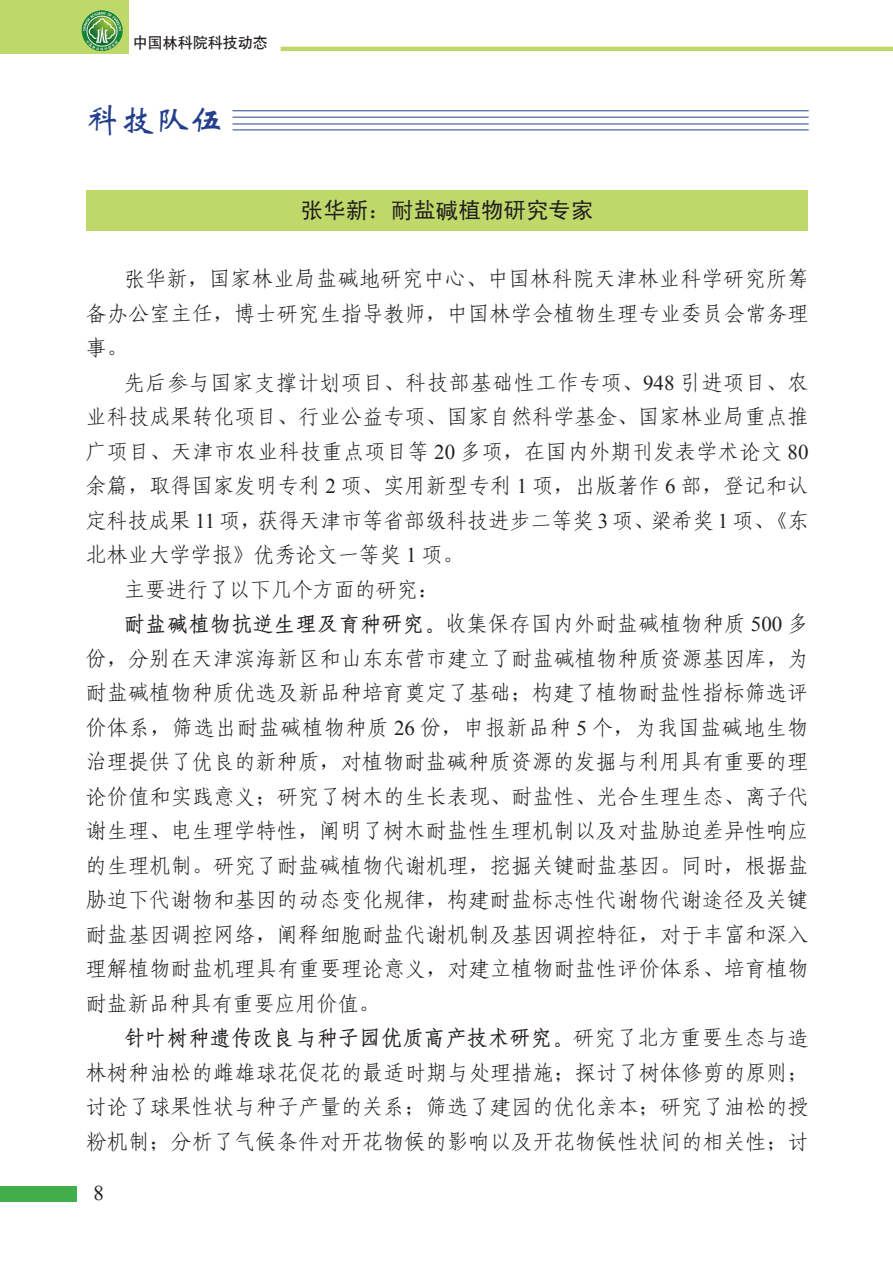
<style>
.page{position:relative;width:893px;height:1263px;background:#fff}
.page>*{position:absolute;margin:0;border:0;box-sizing:border-box;transform-origin:0 0}
.栏目{font:34.5px "ST Xinwei";color:#253f8e}
.标题{font:22.5px "Sim Hei";color:#231f20}
.正文{font:21px/34.7px "Fang Song GB2312";letter-spacing:.015em;color:#231f20;text-align:justify}
.t1{font:21px "Times New Roman";color:#231f20}
.t2{font:15px "H Yb 1 gj";color:#231f20}
.s1{font-family:"Sim Sun"}
.s2{font-family:"Times New Roman"}
.s3{font-family:"H Yd 4 gj"}
</style>
<div class="page">
<div style="left:0;top:0;width:128px;height:54px;background:#bed86a"></div>
<img style="left:82px;top:10px;width:41px;height:41px">
<hr style="left:281px;top:47px;width:612px;height:4px;background:#bed86a">
<div style="left:0;top:1186px;width:77px;height:16px;background:#40ae49"></div>
<div style="left:87px;top:191px;width:721px;height:40px;background:#bed86a"></div>
<hr style="left:232px;top:130px;width:577px;height:1px;background:#253f8e">
<hr style="left:232px;top:124px;width:577px;height:1px;background:#253f8e">
<hr style="left:232px;top:117px;width:577px;height:1px;background:#253f8e">
<hr style="left:232px;top:111px;width:577px;height:1px;background:#253f8e">
<p class="t2" style="left:133px;top:35px;width:136px">中国林科院科技动态</p>
<p class="栏目" style="left:86px;top:102px;width:139px">科技队伍</p>
<p class="标题" style="left:301px;top:198px;width:294px">张华新：耐盐碱植物研究专家</p>
<p class="正文" style="left:86px;top:261px;width:725px;text-indent:38px">张华新<span class="s1">，</span>国家林业局盐碱地研究中心<span class="s1">、</span>中国林科院天津林业科学研究所筹备办公室主任<span class="s1">，</span>博士研究生指导教师<span class="s1">，</span>中国林学会植物生理专业委员会常务理事<span class="s1">。</span></p>
<p class="正文" style="left:86px;top:365px;width:725px;text-indent:38px">先后参与国家支撑计划项目<span class="s1">、</span>科技部基础性工作专项<span class="s1">、</span><span class="s2">948</span> 引进项目<span class="s1">、</span>农业科技成果转化项目<span class="s1">、</span>行业公益专项<span class="s1">、</span>国家自然科学基金<span class="s1">、</span>国家林业局重点推广项目<span class="s1">、</span>天津市农业科技重点项目等 <span class="s2">20</span> 多项<span class="s1">，</span>在国内外期刊发表学术论文 <span class="s2">80</span>余篇<span class="s1">，</span>取得国家发明专利 <span class="s2">2</span> 项<span class="s1">、</span>实用新型专利 <span class="s2">1</span> 项<span class="s1">，</span>出版著作 <span class="s2">6</span> 部<span class="s1">，</span>登记和认定科技成果 <span class="s2">11</span> 项<span class="s1">，</span>获得天津市等省部级科技进步二等奖 <span class="s2">3</span> 项<span class="s1">、</span>梁希奖 <span class="s2">1</span> 项<span class="s1">、《</span>东北林业大学学报<span class="s1">》</span>优秀论文一等奖 <span class="s2">1</span> 项<span class="s1">。</span></p>
<p class="正文" style="left:124px;top:572px;width:317px">主要进行了以下几个方面的研究<span class="s1">：</span></p>
<p class="正文" style="left:86px;top:605px;width:725px;text-indent:38px"><span class="s3">耐盐碱植物抗逆生理及育种研究。</span>收集保存国内外耐盐碱植物种质 <span class="s2">500</span> 多份<span class="s1">，</span>分别在天津滨海新区和山东东营市建立了耐盐碱植物种质资源基因库<span class="s1">，</span>为耐盐碱植物种质优选及新品种培育奠定了基础<span class="s1">；</span>构建了植物耐盐性指标筛选评价体系<span class="s1">，</span>筛选出耐盐碱植物种质 <span class="s2">26</span> 份<span class="s1">，</span>申报新品种 <span class="s2">5</span> 个<span class="s1">，</span>为我国盐碱地生物治理提供了优良的新种质<span class="s1">，</span>对植物耐盐碱种质资源的发掘与利用具有重要的理论价值和实践意义<span class="s1">；</span>研究了树木的生长表现<span class="s1">、</span>耐盐性<span class="s1">、</span>光合生理生态<span class="s1">、</span>离子代谢生理<span class="s1">、</span>电生理学特性<span class="s1">，</span>阐明了树木耐盐性生理机制以及对盐胁迫差异性响应的生理机制<span class="s1">。</span>研究了耐盐碱植物代谢机理<span class="s1">，</span>挖掘关键耐盐基因<span class="s1">。</span>同时<span class="s1">，</span>根据盐胁迫下代谢物和基因的动态变化规律<span class="s1">，</span>构建耐盐标志性代谢物代谢途径及关键耐盐基因调控网络<span class="s1">，</span>阐释细胞耐盐代谢机制及基因调控特征<span class="s1">，</span>对于丰富和深入理解植物耐盐机理具有重要理论意义<span class="s1">，</span>对建立植物耐盐性评价体系<span class="s1">、</span>培育植物耐盐新品种具有重要应用价值<span class="s1">。</span></p>
<p class="正文" style="left:86px;top:1019px;width:725px;text-indent:38px"><span class="s3">针叶树种遗传改良与种子园优质高产技术研究。</span>研究了北方重要生态与造林树种油松的雌雄球花促花的最适时期与处理措施<span class="s1">；</span>探讨了树体修剪的原则<span class="s1">；</span>讨论了球果性状与种子产量的关系<span class="s1">；</span>筛选了建园的优化亲本<span class="s1">；</span>研究了油松的授粉机制<span class="s1">；</span>分析了气候条件对开花物候的影响以及开花物候性状间的相关性<span class="s1">；</span>讨</p>
<p class="t1" style="left:94px;top:1178px;width:12px">8</p>
</div>
